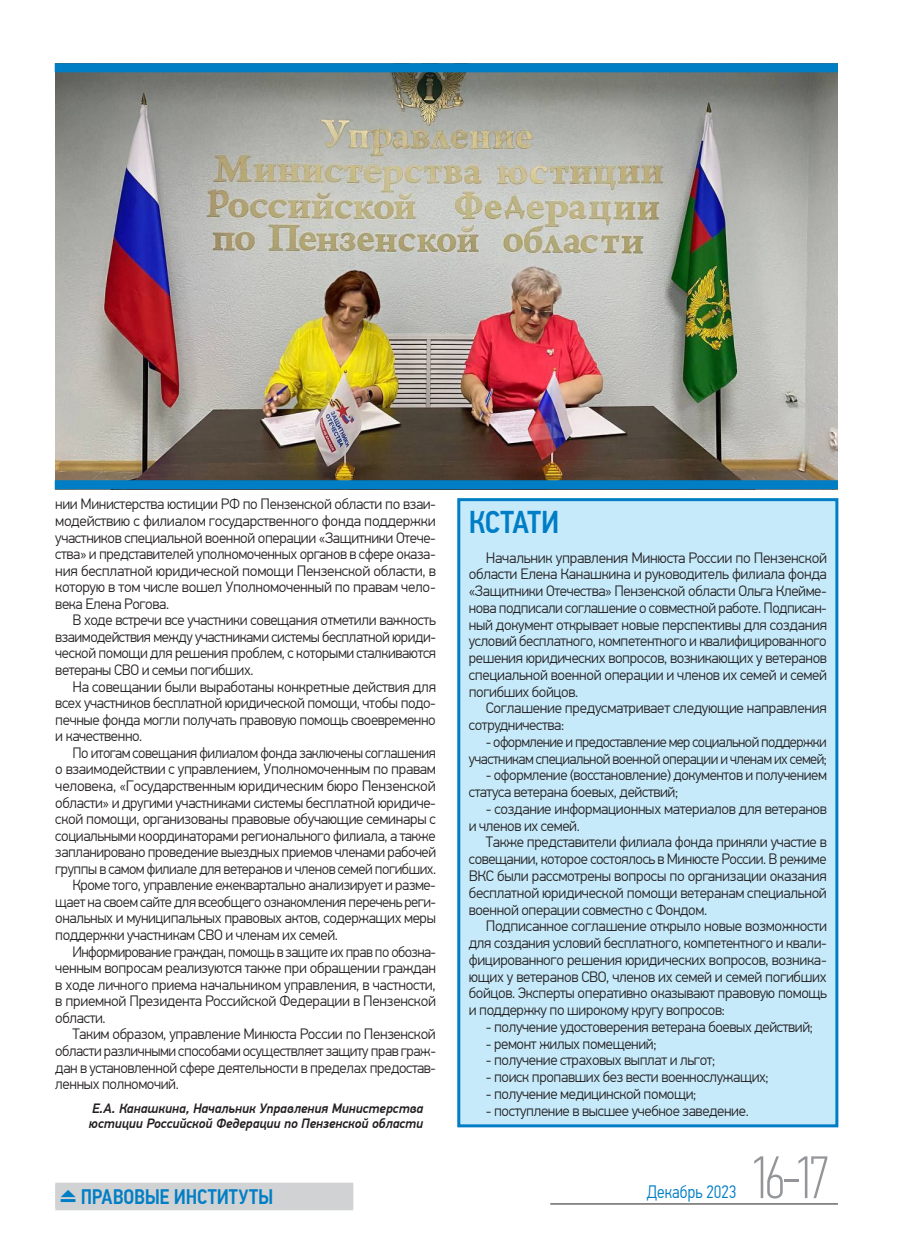
<style>
.page{position:relative;width:915px;height:1255px;background:#fff}
.page>*{position:absolute;margin:0;border:0;box-sizing:border-box;transform-origin:0 0}
.t1{font:100 60px "PF Din Text Comp Pro";color:#939598}
.t2{font:500 31.5px "PF Din Text Cond Pro";letter-spacing:-.02em;color:#007ec5}
.t3{font:500 21px "PF Din Text Cond Pro";letter-spacing:-.01em;color:#007ec5}
.t4{font:300 18px "PF Din Text Cond Pro";letter-spacing:.005em;color:#007ec5}
.t5{font:300 15px/16.8px "PF Din Text Pro";letter-spacing:-.025em;color:#231f20;text-align:justify}
.t6{font:italic 500 13.5px/15px "PF Din Text Pro";letter-spacing:-.005em;color:#231f20}
</style>
<div class="page">
<hr style="left:550px;top:1203px;width:287px;height:1px;background:#231f20">
<div style="left:55px;top:1182px;width:298px;height:26px;background:#d1d2d4"></div>
<div style="left:55px;top:1184px;width:298px;height:26px;background:#d1d2d4"></div>
<img style="left:55px;top:72px;width:782px;height:408px">
<div style="left:55px;top:63px;width:782px;height:9px;background:#007ec5"></div>
<div style="left:55px;top:480px;width:782px;height:9px;background:#007ec5"></div>
<div style="left:458px;top:499px;width:378px;height:626px;background:#c6eafa"></div>
<div style="left:457px;top:498px;width:381px;height:629px;border:3px solid #007ec5"></div>
<p class="t5" style="left:55px;top:496px;width:382px">нии Министерства юстиции РФ по Пензенской области по взаи&shy;модействию с филиалом государственного фонда поддержки участников специальной военной операции «Защитники Отече&shy;ства» и представителей уполномоченных органов в сфере оказа&shy;ния бесплатной юридической помощи Пензенской области, в которую в том числе вошел Уполномоченный по правам чело&shy;века Елена Рогова.</p>
<p class="t5" style="left:55px;top:612px;width:382px;text-indent:17px">В ходе встречи все участники совещания отметили важность взаимодействия между участниками системы бесплатной юриди&shy;ческой помощи для решения проблем, с которыми сталкиваются ветераны СВО и семьи погибших.</p>
<p class="t5" style="left:55px;top:678px;width:382px;text-indent:17px">На совещании были выработаны конкретные действия для всех участников бесплатной юридической помощи, чтобы подо&shy;печные фонда могли получать правовую помощь своевременно и качественно.</p>
<p class="t5" style="left:72px;top:744px;width:365px">По итогам совещания филиалом фонда заключены соглашения</p>
<p class="t5" style="left:55px;top:761px;width:382px">о взаимодействии с управлением, Уполномоченным по правам</p>
<p class="t5" style="left:55px;top:777px;width:382px">человека, «Государственным юридическим бюро Пензенской</p>
<p class="t5" style="left:55px;top:794px;width:382px">области» и другими участниками системы бесплатной юридиче-</p>
<p class="t5" style="left:55px;top:810px;width:382px">ской помощи, организованы правовые обучающие семинары с</p>
<p class="t5" style="left:55px;top:827px;width:382px">социальными координаторами регионального филиала, а также</p>
<p class="t5" style="left:55px;top:843px;width:382px">запланировано проведение выездных приемов членами рабочей</p>
<p class="t5" style="left:55px;top:860px;width:382px">группы в самом филиале для ветеранов и членов семей погибших.</p>
<p class="t5" style="left:72px;top:877px;width:365px">Кроме того, управление ежеквартально анализирует и разме-</p>
<p class="t5" style="left:55px;top:893px;width:382px">щает на своем сайте для всеобщего ознакомления перечень реги-</p>
<p class="t5" style="left:55px;top:910px;width:382px">ональных и муниципальных правовых актов, содержащих меры</p>
<p class="t5" style="left:55px;top:926px;width:284px">поддержки участникам СВО и членам их семей.</p>
<p class="t5" style="left:72px;top:943px;width:365px">Информирование граждан, помощь в защите их прав по обозна-</p>
<p class="t5" style="left:55px;top:959px;width:382px">ченным вопросам реализуются также при обращении граждан</p>
<p class="t5" style="left:55px;top:976px;width:382px">в ходе личного приема начальником управления, в частности,</p>
<p class="t5" style="left:55px;top:992px;width:382px">в приемной Президента Российской Федерации в Пензенской</p>
<p class="t5" style="left:55px;top:1009px;width:52px">области.</p>
<p class="t5" style="left:72px;top:1026px;width:365px">Таким образом, управление Минюста России по Пензенской</p>
<p class="t5" style="left:55px;top:1042px;width:382px">области различными способами осуществляет защиту прав граж-</p>
<p class="t5" style="left:55px;top:1059px;width:382px">дан в установленной сфере деятельности в пределах предостав-</p>
<p class="t5" style="left:55px;top:1075px;width:125px">ленных полномочий.</p>
<p class="t6" style="left:89px;top:1100px;width:336px">Е.А. Канашкина, Начальник Управления Министерства юстиции Российской Федерации по Пензенской области</p>
<h2 class="t2" style="left:468px;top:503px;width:92px">КСТАТИ</h2>
<p class="t5" style="left:468px;top:549px;width:359px;text-indent:17px">Начальник управления Минюста России по Пензенской области Елена Канашкина и руководитель филиала фонда «Защитники Отечества» Пензенской области Ольга Клейме&shy;нова подписали соглашение о совместной работе. Подписан&shy;ный документ открывает новые перспективы для создания условий бесплатного, компетентного и квалифицированного решения юридических вопросов, возникающих у ветеранов специальной военной операции и членов их семей и семей погибших бойцов.</p>
<p class="t5" style="left:468px;top:700px;width:359px;text-indent:17px">Соглашение предусматривает следующие направления сотрудничества:</p>
<p class="t5" style="left:468px;top:733px;width:359px;text-align:right">- оформление и предоставление мер социальной поддержки участникам специальной военной операции и членам их семей;</p>
<p class="t5" style="left:468px;top:767px;width:359px;text-indent:17px">- оформление (восстановление) документов и получением статуса ветерана боевых, действий;</p>
<p class="t5" style="left:468px;top:800px;width:359px;text-indent:17px">- создание информационных материалов для ветеранов и членов их семей.</p>
<p class="t5" style="left:468px;top:834px;width:359px;text-indent:17px">Также представители филиала фонда приняли участие в совещании, которое состоялось в Минюсте России. В режиме ВКС были рассмотрены вопросы по организации оказания бесплатной юридической помощи ветеранам специальной военной операции совместно с Фондом.</p>
<p class="t5" style="left:468px;top:917px;width:359px;text-indent:17px">Подписанное соглашение открыло новые возможности для создания условий бесплатного, компетентного и квали&shy;фицированного решения юридических вопросов, возника&shy;ющих у ветеранов СВО, членов их семей и семей погибших бойцов. Эксперты оперативно оказывают правовую помощь и поддержку по широкому кругу вопросов:</p>
<p class="t5" style="left:485px;top:1018px;width:328px">- получение удостоверения ветерана боевых действий;</p>
<p class="t5" style="left:485px;top:1035px;width:172px">- ремонт жилых помещений;</p>
<p class="t5" style="left:485px;top:1051px;width:231px">- получение страховых выплат и льгот;</p>
<p class="t5" style="left:485px;top:1068px;width:284px">- поиск пропавших без вести военнослужащих;</p>
<p class="t5" style="left:485px;top:1085px;width:212px">- получение медицинской помощи;</p>
<p class="t5" style="left:485px;top:1102px;width:264px">- поступление в высшее учебное заведение.</p>
<h3 class="t3" style="left:60px;top:1183px;width:215px">⏏ ПРАВОВЫЕ ИНСТИТУТЫ</h3>
<p class="t4" style="left:646px;top:1181px;width:92px">Декабрь 2023</p>
<h1 class="t1" style="left:748px;top:1143px;width:82px">16-17</h1>
</div>
